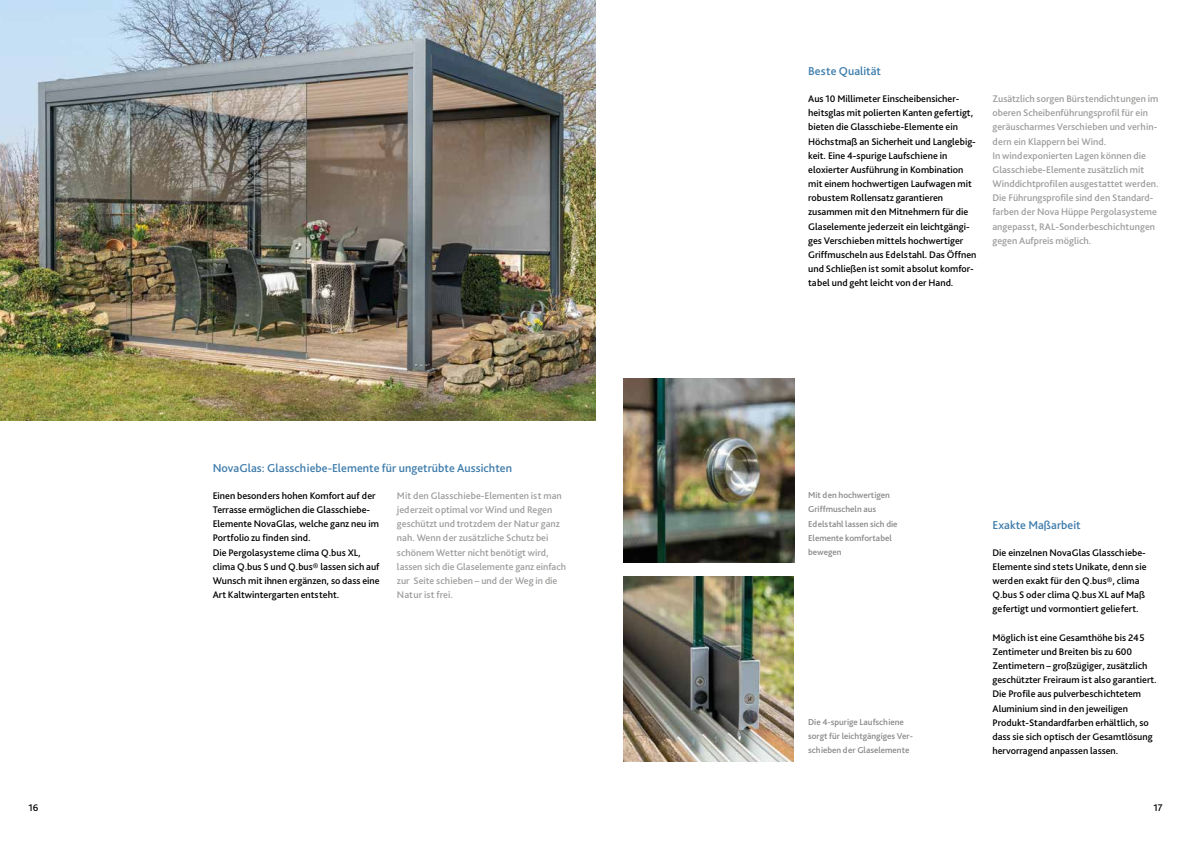
<style>
.page{position:relative;width:1191px;height:842px;background:#fff}
.page>*{position:absolute;margin:0;border:0;box-sizing:border-box;transform-origin:0 0}
.t1{font:500 12px "Bliss Pro";letter-spacing:.005em;color:#3e7cab}
.t2{font:500 10px/14.2px "Bliss Pro";color:#000}
.t3{font:500 10px/14.2px "Bliss Pro";color:#9d9d9c}
.t4{font:500 9px/14.2px "Bliss Pro";color:#878787}
</style>
<div class="page">
<img style="left:0;top:0;width:595px;height:421px">
<img style="left:624px;top:577px;width:170px;height:184px">
<img style="left:624px;top:378px;width:170px;height:185px">
<p class="t1" style="left:808px;top:64px;width:74px">Beste Qualität</p>
<p class="t1" style="left:213px;top:461px;width:301px">NovaGlas: Glasschiebe-Elemente für ungetrübte Aussichten</p>
<p class="t2" style="left:213px;top:488px;width:168px">Einen besonders hohen Komfort auf der Terrasse ermöglichen die Glasschiebe-Elemente NovaGlas, welche ganz neu im Portfolio zu finden sind.<br>Die Pergolasysteme clima Q.bus XL, clima Q.bus S und Q.bus® lassen sich auf Wunsch mit ihnen ergänzen, so dass eine Art Kaltwintergarten entsteht.</p>
<p class="t3" style="left:397px;top:488px;width:170px">Mit den Glasschiebe-Elementen ist man jederzeit optimal vor Wind und Regen geschützt und trotzdem der Natur ganz nah. Wenn der zusätzliche Schutz bei schönem Wetter nicht benötigt wird, lassen sich die Glaselemente ganz einfach zur Seite schieben – und der Weg in die Natur ist frei.</p>
<p class="t2" style="left:808px;top:91px;width:170px">Aus 10 Millimeter Einscheibensicher&shy;heitsglas mit polierten Kanten gefertigt, bieten die Glasschiebe-Elemente ein Höchstmaß an Sicherheit und Langlebig&shy;keit. Eine 4-spurige Laufschiene in eloxierter Ausführung in Kombination mit einem hochwertigen Laufwagen mit robustem Rollensatz garantieren zusammen mit den Mitnehmern für die Glaselemente jederzeit ein leichtgängi&shy;ges Verschieben mittels hochwertiger Griffmuscheln aus Edelstahl. Das Öffnen und Schließen ist somit absolut komfor&shy;tabel und geht leicht von der Hand.</p>
<p class="t3" style="left:992px;top:91px;width:168px">Zusätzlich sorgen Bürstendichtungen im oberen Scheibenführungsprofil für ein geräuscharmes Verschieben und verhin&shy;dern ein Klappern bei Wind.<br>In windexponierten Lagen können die Glasschiebe-Elemente zusätzlich mit Winddichtprofilen ausgestattet werden.<br>Die Führungsprofile sind den Standard&shy;farben der Nova Hüppe Pergolasysteme angepasst, RAL-Sonderbeschichtungen gegen Aufpreis möglich.</p>
<p class="t4" style="left:808px;top:488px;width:91px">Mit den hochwertigen<br>Griffmuscheln aus<br>Edelstahl lassen sich die<br>Elemente komfortabel bewegen</p>
<p class="t4" style="left:808px;top:715px;width:106px">Die 4-spurige Laufschiene sorgt für leichtgängiges Ver&shy;schieben der Glaselemente</p>
<p class="t1" style="left:992px;top:517px;width:90px">Exakte Maßarbeit</p>
<p class="t2" style="left:992px;top:545px;width:155px">Die einzelnen NovaGlas Glasschiebe-Elemente sind stets Unikate, denn sie werden exakt für den Q.bus®, clima Q.bus S oder clima Q.bus XL auf Maß gefertigt und vormontiert geliefert.</p>
<p class="t2" style="left:992px;top:630px;width:166px">Möglich ist eine Gesamthöhe bis 245<br>Zentimeter und Breiten bis zu 600<br>Zentimetern – großzügiger, zusätzlich geschützter Freiraum ist also garantiert.<br>Die Profile aus pulverbeschichtetem Aluminium sind in den jeweiligen Produkt-Standardfarben erhältlich, so dass sie sich optisch der Gesamtlösung hervorragend anpassen lassen.</p>
<p class="t2" style="left:28px;top:800px;width:11px">16</p>
<p class="t2" style="left:1153px;top:800px;width:11px">17</p>
</div>
